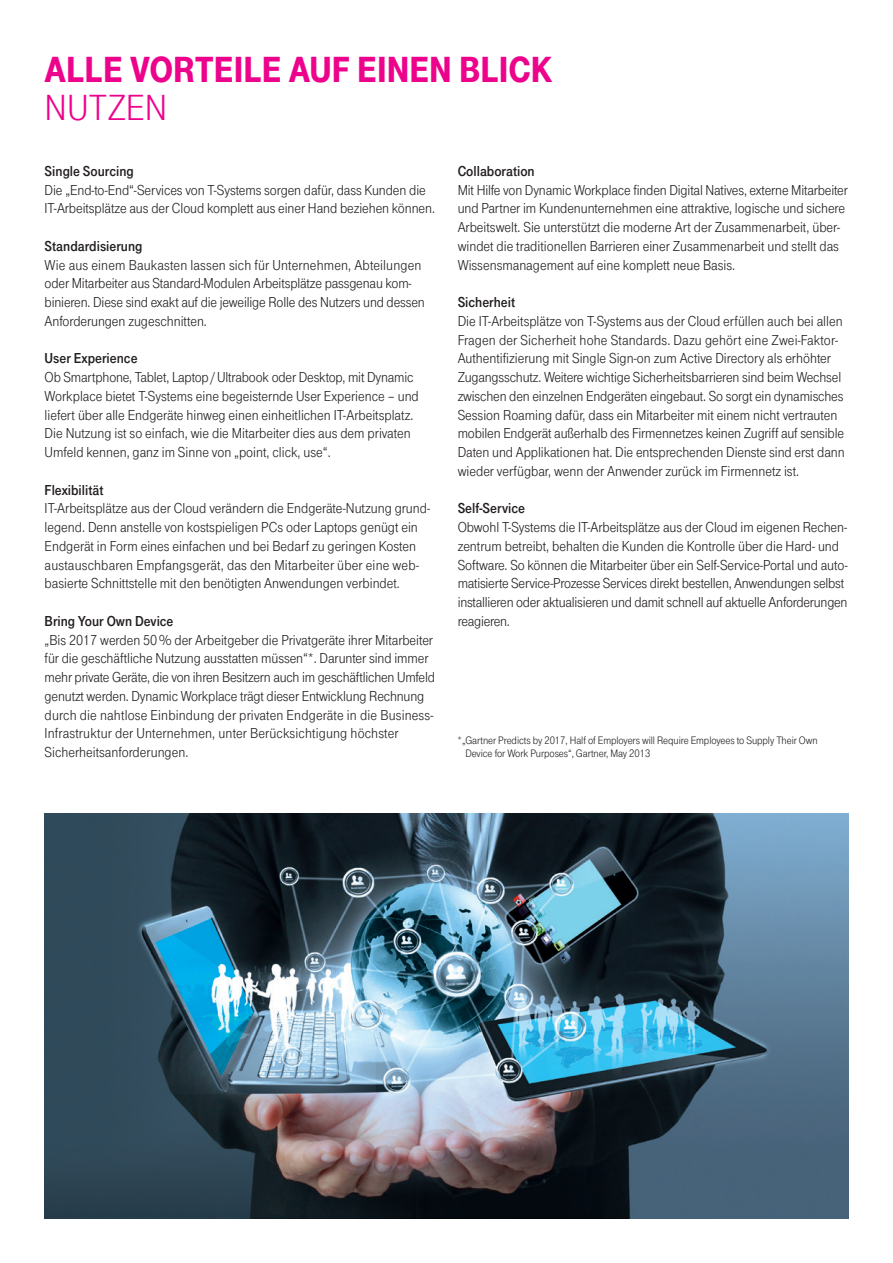
<style>
.page{position:relative;width:893px;height:1263px;background:#fff}
.page>*{position:absolute;margin:0;border:0;box-sizing:border-box;transform-origin:0 0}
.t1{font:900 37.5px "Tele Grotesk Headline";color:#ed028c}
.t2{font:37.5px "Tele Grotesk Headline";color:#ed028c}
.t3{font:15px/18.8px "Tele Grotesk Norm";letter-spacing:-.005em;color:#231f20}
.t4{font:15px "Tele Grotesk Fett";color:#231f20}
.t5{font:11.25px/13.5px "Tele Grotesk Norm";letter-spacing:-.005em;color:#231f20}
</style>
<div class="page">
<img style="left:45px;top:813px;width:803px;height:405px">
<h1 class="t1" style="left:45px;top:49px;width:509px">ALLE VORTEILE AUF EINEN BLICK</h1>
<h1 class="t2" style="left:45px;top:87px;width:124px">NUTZEN</h1>
<p class="t4" style="left:45px;top:163px;width:91px">Single Sourcing</p>
<p class="t3" style="left:45px;top:181px;width:392px">Die „End-to-End“-Services von T-Systems sorgen dafür, dass Kunden die<br>IT-Arbeitsplätze aus der Cloud komplett aus einer Hand beziehen können.</p>
<p class="t4" style="left:45px;top:238px;width:99px">Standardisierung</p>
<p class="t3" style="left:45px;top:256px;width:382px">Wie aus einem Baukasten lassen sich für Unternehmen, Abteilungen oder Mitarbeiter aus Standard-Modulen Arbeitsplätze passgenau kom&shy;binieren. Diese sind exakt auf die jeweilige Rolle des Nutzers und dessen Anforderungen zugeschnitten.</p>
<p class="t4" style="left:45px;top:350px;width:94px">User Experience</p>
<p class="t3" style="left:45px;top:368px;width:376px">Ob Smartphone, Tablet, Laptop/Ultrabook oder Desktop, mit Dynamic Workplace bietet T-Systems eine begeisternde User Experience – und liefert über alle Endgeräte hinweg einen einheitlichen IT-Arbeitsplatz.<br>Die Nutzung ist so einfach, wie die Mitarbeiter dies aus dem privaten Umfeld kennen, ganz im Sinne von „point, click, use“.</p>
<p class="t4" style="left:45px;top:481px;width:60px">Flexibilität</p>
<p class="t3" style="left:45px;top:499px;width:387px">IT-Arbeitsplätze aus der Cloud verändern die Endgeräte-Nutzung grund&shy;legend. Denn anstelle von kostspieligen PCs oder Laptops genügt ein Endgerät in Form eines einfachen und bei Bedarf zu geringen Kosten austauschbaren Empfangsgerät, das den Mitarbeiter über eine web&shy;basierte Schnittstelle mit den benötigten Anwendungen verbindet.</p>
<p class="t4" style="left:45px;top:613px;width:130px">Bring Your Own Device</p>
<p class="t3" style="left:45px;top:631px;width:392px">„Bis 2017 werden 50% der Arbeitgeber die Privatgeräte ihrer Mitarbeiter für die geschäftliche Nutzung ausstatten müssen“*. Darunter sind immer mehr private Geräte, die von ihren Besitzern auch im geschäftlichen Umfeld genutzt werden. Dynamic Workplace trägt dieser Entwicklung Rechnung durch die nahtlose Einbindung der privaten Endgeräte in die Business-Infrastruktur der Unternehmen, unter Berücksichtigung höchster Sicherheitsanforderungen.</p>
<p class="t4" style="left:458px;top:163px;width:79px">Collaboration</p>
<p class="t3" style="left:458px;top:181px;width:392px">Mit Hilfe von Dynamic Workplace finden Digital Natives, externe Mitarbeiter und Partner im Kundenunternehmen eine attraktive, logische und sichere Arbeitswelt. Sie unterstützt die moderne Art der Zusammenarbeit, über&shy;windet die traditionellen Barrieren einer Zusammenarbeit und stellt das Wissensmanagement auf eine komplett neue Basis.</p>
<p class="t4" style="left:458px;top:294px;width:59px">Sicherheit</p>
<p class="t3" style="left:458px;top:312px;width:388px">Die IT-Arbeitsplätze von T-Systems aus der Cloud erfüllen auch bei allen Fragen der Sicherheit hohe Standards. Dazu gehört eine Zwei-Faktor-Authentifizierung mit Single Sign-on zum Active Directory als erhöhter Zugangsschutz. Weitere wichtige Sicherheitsbarrieren sind beim Wechsel zwischen den einzelnen Endgeräten eingebaut. So sorgt ein dynamisches Session Roaming dafür, dass ein Mitarbeiter mit einem nicht vertrauten mobilen Endgerät außerhalb des Firmennetzes keinen Zugriff auf sensible Daten und Applikationen hat. Die entsprechenden Dienste sind erst dann wieder verfügbar, wenn der Anwender zurück im Firmennetz ist.</p>
<p class="t4" style="left:458px;top:500px;width:69px">Self-Service</p>
<p class="t3" style="left:458px;top:518px;width:391px">Obwohl T-Systems die IT-Arbeitsplätze aus der Cloud im eigenen Rechen&shy;zentrum betreibt, behalten die Kunden die Kontrolle über die Hard- und Software. So können die Mitarbeiter über ein Self-Service-Portal und auto&shy;matisierte Service-Prozesse Services direkt bestellen, Anwendungen selbst installieren oder aktualisieren und damit schnell auf aktuelle Anforderungen reagieren.</p>
<p class="t5" style="left:465px;top:733px;width:354px;text-indent:-8px">*„Gartner Predicts by 2017, Half of Employers will Require Employees to Supply Their Own<br>Device for Work Purposes“, Gartner, May 2013</p>
</div>
